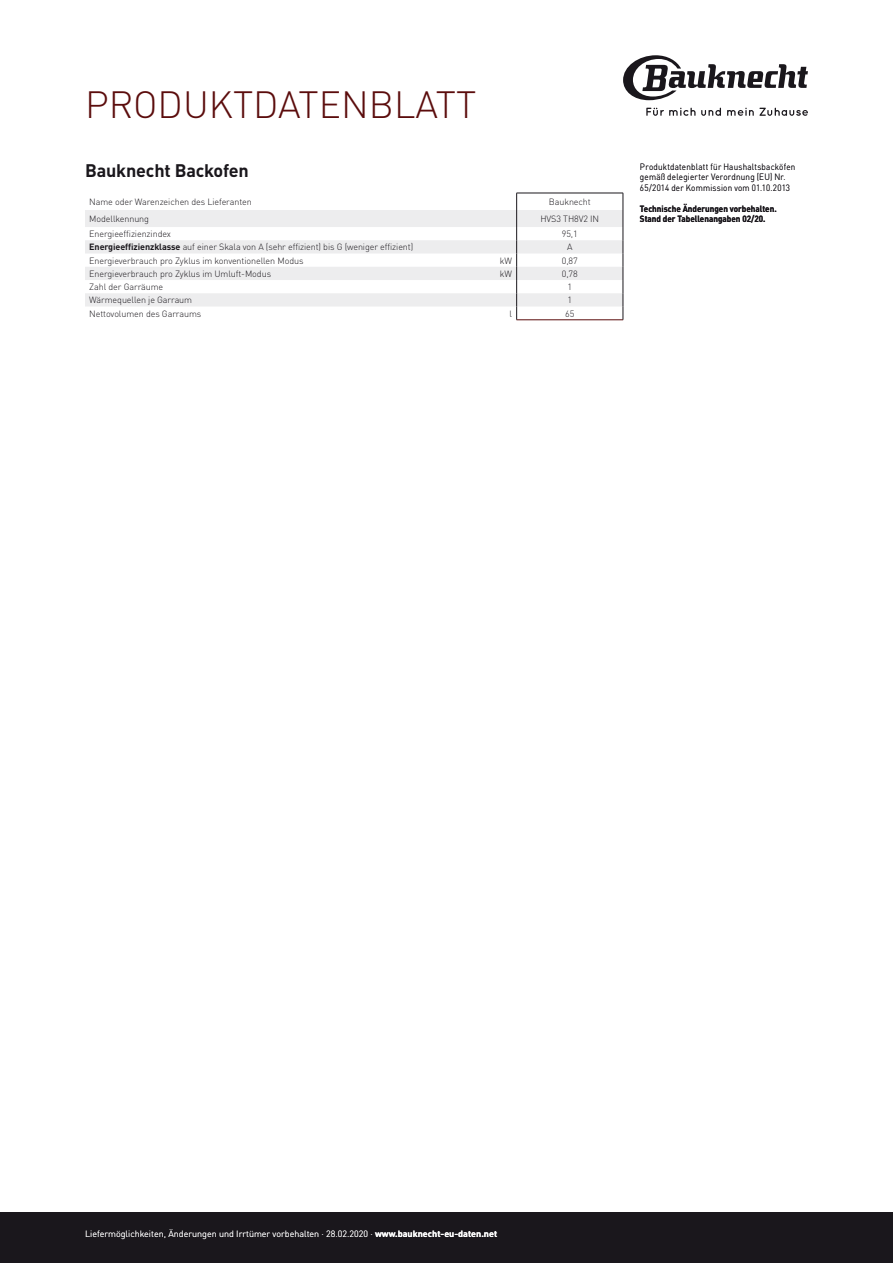
<style>
.page{position:relative;width:893px;height:1263px;background:#fff}
.page>*{position:absolute;margin:0;border:0;box-sizing:border-box;transform-origin:0 0}
.t1{font:300 37.5px "DIN Pro";color:#5b0c0c}
.t2{font:700 18px "DIN Pro";letter-spacing:-.01em;color:#1a171c}
.t3{font:300 9px "DIN Pro";letter-spacing:-.01em;color:#1a171c}
.t4{font:300 9px/10.5px "DIN Pro";letter-spacing:.025em;color:#1a171c;scale:.9 1}
.t5{font:300 9px "DIN Pro";color:#fff}
.t6{font:700 9px/10.5px "DIN Pro";color:#1a171c;scale:.9 1}
.s1{font-weight:700}
</style>
<div class="page">
<div style="left:0;top:1212px;width:893px;height:51px;background:#1a171c"></div>
<svg style="left:623px;top:55px;width:185px;height:45px"></svg>
<svg style="left:646px;top:108px;width:75px;height:8px"></svg>
<svg style="left:727px;top:108px;width:81px;height:8px"></svg>
<svg style="left:85px;top:210px;width:538px;height:97px;fill:#ededee"></svg>
<hr style="left:516px;top:320px;width:107px;height:1px;background:#5b0c0c">
<svg style="left:516px;top:194px;width:1px;height:126px"></svg>
<hr style="left:516px;top:193px;width:107px;height:1px;background:#1a171c">
<svg style="left:623px;top:193px;width:1px;height:127px"></svg>
<h1 class="t1" style="left:85px;top:75px;width:393px">Produktdaten blatt</h1>
<h2 class="t2" style="left:85px;top:155px;width:165px">Bauknecht Backofen</h2>
<p class="t3" style="left:89px;top:195px;width:164px">Name oder Warenzeichen des Lieferanten</p>
<p class="t3" style="left:549px;top:195px;width:43px">Bauknecht</p>
<p class="t3" style="left:89px;top:212px;width:61px">Modellkennung</p>
<p class="t3" style="left:540px;top:212px;width:60px">HVS3 TH8V2 IN</p>
<p class="t3" style="left:89px;top:227px;width:83px">Energieeffizienzindex</p>
<p class="t3" style="left:562px;top:227px;width:17px">95,1</p>
<p class="t3" style="left:89px;top:240px;width:325px"><span class="s1">Energieeffizienzklasse</span> auf einer Skala von A (sehr effizient) bis G (weniger effizient)</p>
<p class="t3" style="left:567px;top:240px;width:7px">A</p>
<p class="t3" style="left:89px;top:253px;width:216px">Energieverbrauch pro Zyklus im konventionellen Modus</p>
<p class="t3" style="left:500px;top:253px;width:14px">kW</p>
<p class="t3" style="left:562px;top:253px;width:17px">0,87</p>
<p class="t3" style="left:89px;top:267px;width:183px">Energieverbrauch pro Zyklus im Umluft-Modus</p>
<p class="t3" style="left:500px;top:267px;width:14px">kW</p>
<p class="t3" style="left:562px;top:267px;width:17px">0,78</p>
<p class="t3" style="left:89px;top:280px;width:75px">Zahl der Garräume</p>
<p class="t3" style="left:567px;top:280px;width:6px">1</p>
<p class="t3" style="left:89px;top:293px;width:104px">Wärmequellen je Garraum</p>
<p class="t3" style="left:567px;top:293px;width:6px">1</p>
<p class="t3" style="left:89px;top:306px;width:113px">Nettovolumen des Garraums</p>
<p class="t3" style="left:510px;top:306px;width:4px">l</p>
<p class="t3" style="left:565px;top:306px;width:11px">65</p>
<p class="t4" style="left:640px;top:160px;width:174px">Produktdatenblatt für Haushaltsbacköfen gemäß delegierter Verordnung (EU) Nr.<br>65/2014 der Kommission vom 01.10.2013</p>
<p class="t6" style="left:640px;top:202px;width:153px">Technische Änderungen vorbehalten.<br>Stand der Tabellenangaben 02/20.</p>
<p class="t5" style="left:85px;top:1226px;width:414px">Liefermöglichkeiten, Änderungen und Irrtümer vorbehalten · 28.02.2020 · <span class="s1">www.bauknecht-eu-daten.net</span></p>
</div>
